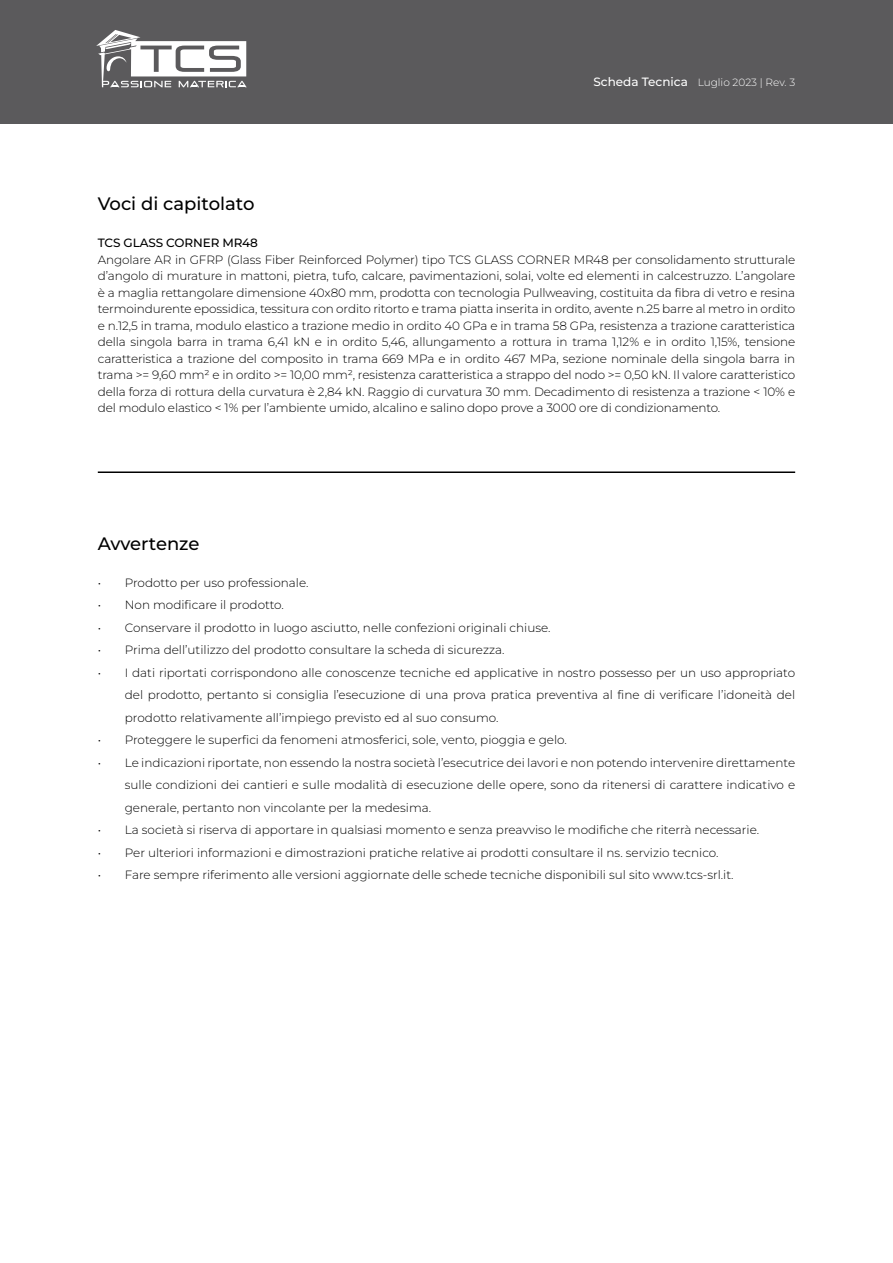
<style>
.page{position:relative;width:893px;height:1263px;background:#fff}
.page>*{position:absolute;margin:0;border:0;box-sizing:border-box;transform-origin:0 0}
.t1{font:100 18px "Montserrat";color:#000}
.t2{font:300 12px/16.5px "Montserrat";color:#000;text-align:justify}
.t3{font:100 12px "Montserrat";letter-spacing:-.01em;color:#000}
.t4{font:300 10.5px "Montserrat";color:#fff}
.s1{font-weight:100;font-size:12px}
</style>
<div class="page">
<div style="left:0;top:0;width:893px;height:123px;background:#5b5a5c"></div>
<svg style="left:96px;top:30px;width:151px;height:57px"></svg>
<hr style="left:98px;top:471px;width:697px;height:2px;background:#000">
<p class="t4" style="left:593px;top:75px;width:203px"><span class="s1">Scheda Tecnica</span> Luglio 2023 | Rev. 3</p>
<h1 class="t1" style="left:98px;top:192px;width:158px">Voci di capitolato</h1>
<p class="t3" style="left:98px;top:235px;width:162px">TCS GLASS CORNER MR48</p>
<p class="t2" style="left:98px;top:251px;width:699px">Angolare AR in GFRP (Glass Fiber Reinforced Polymer) tipo TCS GLASS CORNER MR48 per consolidamento strutturale d’angolo di murature in mattoni, pietra, tufo, calcare, pavimentazioni, solai, volte ed elementi in calcestruzzo. L’angolare è a maglia rettangolare dimensione 40x80 mm, prodotta con tecnologia Pullweaving, costituita da fibra di vetro e resina termoindurente epossidica, tessitura con ordito ritorto e trama piatta inserita in ordito, avente n.25 barre al metro in ordito e n.12,5 in trama, modulo elastico a trazione medio in ordito 40 GPa e in trama 58 GPa, resistenza a trazione caratteristica della singola barra in trama 6,41 kN e in ordito 5,46, allungamento a rottura in trama 1,12% e in ordito 1,15%, tensione caratteristica a trazione del composito in trama 669 MPa e in ordito 467 MPa, sezione nominale della singola barra in trama &gt;= 9,60 mm² e in ordito &gt;= 10,00 mm², resistenza caratteristica a strappo del nodo &gt;= 0,50 kN. Il valore caratteristico della forza di rottura della curvatura è 2,84 kN. Raggio di curvatura 30 mm. Decadimento di resistenza a trazione &lt; 10% e del modulo elastico &lt; 1% per l’ambiente umido, alcalino e salino dopo prove a 3000 ore di condizionamento.</p>
<h1 class="t1" style="left:98px;top:531px;width:103px">Avvertenze</h1>
<p class="t2" style="left:98px;top:574px;width:212px">• Prodotto per uso professionale.</p>
<p class="t2" style="left:98px;top:596px;width:188px">• Non modificare il prodotto.</p>
<p class="t2" style="left:98px;top:619px;width:454px">• Conservare il prodotto in luogo asciutto, nelle confezioni originali chiuse.</p>
<p class="t2" style="left:98px;top:641px;width:408px">• Prima dell’utilizzo del prodotto consultare la scheda di sicurezza.</p>
<p class="t2" style="left:125px;top:661px;width:672px;line-height:22.5px;text-indent:-27px">• I dati riportati corrispondono alle conoscenze tecniche ed applicative in nostro possesso per un uso appropriato del prodotto, pertanto si consiglia l’esecuzione di una prova pratica preventiva al fine di verificare l’idoneità del prodotto relativamente all’impiego previsto ed al suo consumo.</p>
<p class="t2" style="left:98px;top:731px;width:471px">• Proteggere le superfici da fenomeni atmosferici, sole, vento, pioggia e gelo.</p>
<p class="t2" style="left:125px;top:751px;width:672px;line-height:22.5px;text-indent:-27px">• Le indicazioni riportate, non essendo la nostra società l’esecutrice dei lavori e non potendo intervenire direttamente sulle condizioni dei cantieri e sulle modalità di esecuzione delle opere, sono da ritenersi di carattere indicativo e generale, pertanto non vincolante per la medesima.</p>
<p class="t2" style="left:98px;top:821px;width:663px">• La società si riserva di apportare in qualsiasi momento e senza preavviso le modifiche che riterrà necessarie.</p>
<p class="t2" style="left:98px;top:844px;width:622px">• Per ulteriori informazioni e dimostrazioni pratiche relative ai prodotti consultare il ns. servizio tecnico.</p>
<p class="t2" style="left:98px;top:866px;width:637px">• Fare sempre riferimento alle versioni aggiornate delle schede tecniche disponibili sul sito www.tcs-srl.it.</p>
</div>
